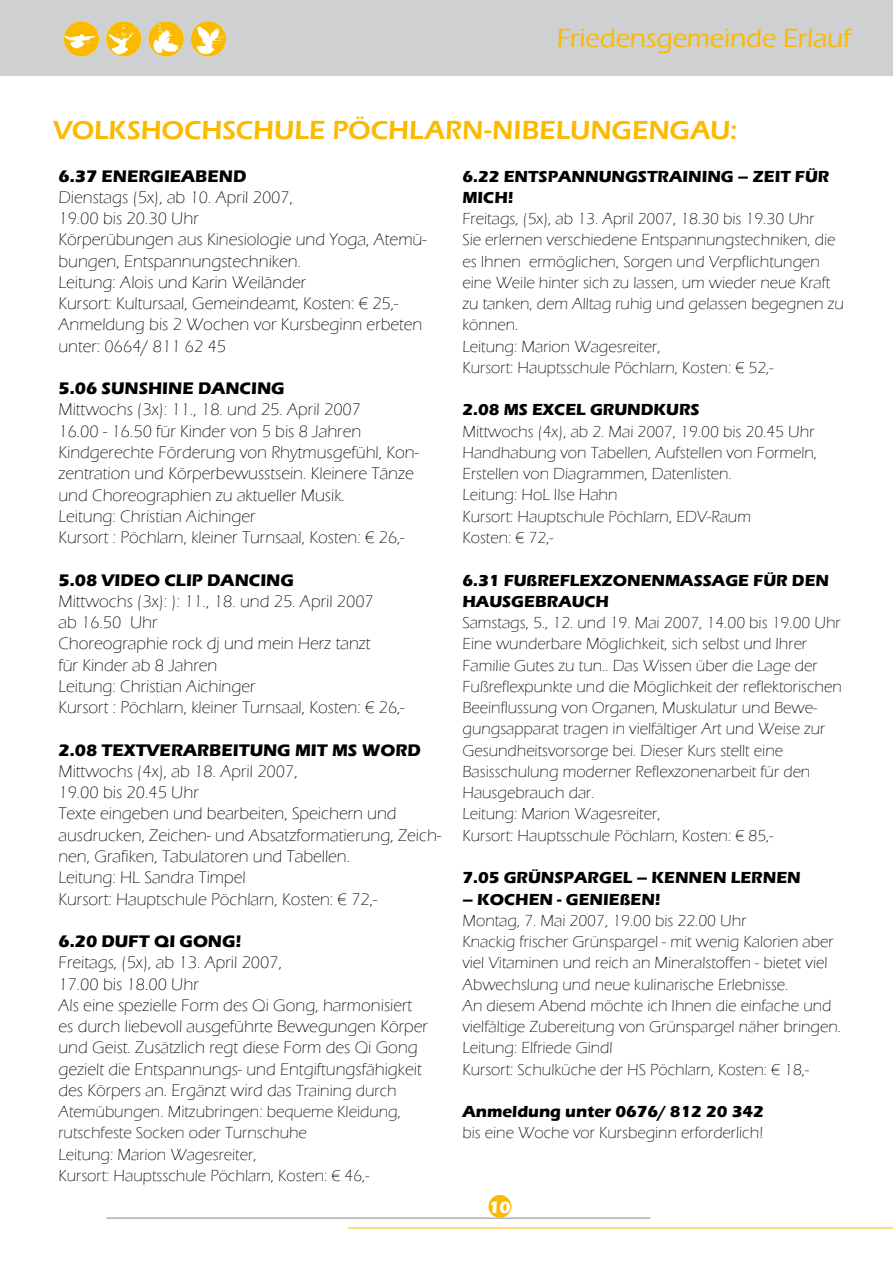
<style>
.page{position:relative;width:893px;height:1263px;background:#fff}
.page>*{position:absolute;margin:0;border:0;box-sizing:border-box;transform-origin:0 0}
.t1{font:600 27px "Eras ITC";color:#faba00}
.t2{font:500 27px "Eras ITC";letter-spacing:-.005em;color:#f9ba05}
.t3{font:300 17.25px/21.3px "Eras ITC";color:#000}
.t4{font:700 17.25px "Eras ITC";color:#000}
.t5{font:700 17.25px "Eras ITC";color:#fff}
.t6{font:300 16.5px/21.3px "Eras ITC";color:#000}
.t7{font:700 16.5px/21.3px "Eras ITC";color:#000}
.s1{font-size:16.5px}
</style>
<div class="page">
<div style="left:0;top:0;width:893px;height:75px;background:#cfd0d1"></div>
<img style="left:64px;top:21px;width:35px;height:36px;border-radius:50%">
<img style="left:106px;top:21px;width:35px;height:36px;border-radius:50%">
<img style="left:148px;top:21px;width:36px;height:36px;border-radius:50%">
<img style="left:191px;top:21px;width:35px;height:36px;border-radius:50%">
<div style="left:488px;top:1195px;width:23px;height:23px;background:#faba00;border-radius:50%"></div>
<hr style="left:348px;top:1227px;width:545px;height:1px;background:#faba00">
<hr style="left:106px;top:1217px;width:545px;height:2px;background:#b1b2b4">
<h1 class="t2" style="left:557px;top:23px;width:296px">Friedensgemeinde Erlauf</h1>
<h1 class="t1" style="left:53px;top:115px;width:686px">VOLKSHOCHSCHULE PÖCHLARN-NIBELUNGENGAU:</h1>
<p class="t4" style="left:58px;top:166px;width:189px">6.37 ENERGIEABEND</p>
<p class="t3" style="left:58px;top:187px;width:369px">Dienstags (5x), ab 10. April 2007,<br>19.00 bis 20.30 Uhr<br>Körperübungen aus Kinesiologie und Yoga, Atemü&shy;bungen, Entspannungstechniken.<br>Leitung: Alois und Karin Weiländer<br>Kursort: Kultursaal, Gemeindeamt, Kosten: € 25,- Anmeldung bis 2 Wochen vor Kursbeginn erbeten unter: 0664/ 811 62 45</p>
<p class="t4" style="left:58px;top:378px;width:228px">5.06 SUNSHINE DANCING</p>
<p class="t3" style="left:58px;top:399px;width:362px">Mittwochs (3x): 11., 18. und 25. April 2007<br>16.00 - 16.50 für Kinder von 5 bis 8 Jahren Kindgerechte Förderung von Rhytmusgefühl, Kon&shy;zentration und Körperbewusstsein. Kleinere Tänze und Choreographien zu aktueller Musik.<br>Leitung: Christian Aichinger<br>Kursort : Pöchlarn, kleiner Turnsaal, Kosten: € 26,-</p>
<p class="t4" style="left:58px;top:570px;width:237px">5.08 VIDEO CLIP DANCING</p>
<p class="t3" style="left:58px;top:591px;width:348px">Mittwochs (3x): ): 11., 18. und 25. April 2007<br>ab 16.50 Uhr<br>Choreographie rock dj und mein Herz tanzt<br>für Kinder ab 8 Jahren<br>Leitung: Christian Aichinger<br>Kursort : Pöchlarn, kleiner Turnsaal, Kosten: € 26,-</p>
<p class="t4" style="left:58px;top:740px;width:364px">2.08 TEXTVERARBEITUNG MIT MS WORD</p>
<p class="t3" style="left:58px;top:761px;width:384px">Mittwochs (4x), ab 18. April 2007,<br>19.00 bis 20.45 Uhr<br>Texte eingeben und bearbeiten, Speichern und ausdrucken, Zeichen- und Absatzformatierung, Zeich&shy;nen, Grafiken, Tabulatoren und Tabellen.<br>Leitung: HL Sandra Timpel<br>Kursort: Hauptschule Pöchlarn, Kosten: € 72,-</p>
<p class="t4" style="left:58px;top:931px;width:185px">6.20 DUFT QI GONG!</p>
<p class="t3" style="left:58px;top:952px;width:371px">Freitags, (5x), ab 13. April 2007,<br>17.00 bis 18.00 Uhr<br>Als eine spezielle Form des Qi Gong, harmonisiert es durch liebevoll ausgeführte Bewegungen Körper und Geist. Zusätzlich regt diese Form des Qi Gong gezielt die Entspannungs- und Entgiftungsfähigkeit des Körpers an. Ergänzt wird das <span class="s1">Training durch</span></p>
<p class="t6" style="left:58px;top:1101px;width:344px">Atemübungen. Mitzubringen: bequeme Kleidung, rutschfeste Socken oder Turnschuhe<br>Leitung: Marion Wagesreiter,<br>Kursort: Hauptsschule Pöchlarn, Kosten: € 46,-</p>
<p class="t7" style="left:462px;top:165px;width:369px">6.22 ENTSPANNUNGSTRAINING – ZEIT FÜR<br>MICH!</p>
<p class="t6" style="left:462px;top:208px;width:383px">Freitags, (5x), ab 13. April 2007, 18.30 bis 19.30 Uhr<br>Sie erlernen verschiedene Entspannungstechniken, die es Ihnen ermöglichen, Sorgen und Verpflichtungen eine Weile hinter sich zu lassen, um wieder neue Kraft zu tanken, dem Alltag ruhig und gelassen begegnen zu können.<br>Leitung: Marion Wagesreiter,<br>Kursort: Hauptsschule Pöchlarn, Kosten: € 52,-</p>
<p class="t7" style="left:462px;top:399px;width:239px">2.08 MS EXCEL GRUNDKURS</p>
<p class="t6" style="left:462px;top:421px;width:356px">Mittwochs (4x), ab 2. Mai 2007, 19.00 bis 20.45 Uhr Handhabung von Tabellen, Aufstellen von Formeln, Erstellen von Diagrammen, Datenlisten.<br>Leitung: HoL Ilse Hahn<br>Kursort: Hauptschule Pöchlarn, EDV-Raum<br>Kosten: € 72,-</p>
<p class="t7" style="left:462px;top:569px;width:368px">6.31 FUßREFLEXZONENMASSAGE FÜR DEN<br>HAUSGEBRAUCH</p>
<p class="t6" style="left:462px;top:612px;width:381px">Samstags, 5., 12. und 19. Mai 2007, 14.00 bis 19.00 Uhr Eine wunderbare Möglichkeit, sich selbst und Ihrer Familie Gutes zu tun.. Das Wissen über die Lage der Fußreflexpunkte und die Möglichkeit der reflektorischen Beeinflussung von Organen, Muskulatur und Bewe&shy;gungsapparat tragen in vielfältiger Art und Weise zur Gesundheitsvorsorge bei. Dieser Kurs stellt eine Basisschulung moderner Reflexzonenarbeit für den Hausgebrauch dar.<br>Leitung: Marion Wagesreiter,<br>Kursort: Hauptsschule Pöchlarn, Kosten: € 85,-</p>
<p class="t7" style="left:462px;top:867px;width:340px">7.05 GRÜNSPARGEL – KENNEN LERNEN</p>
<p class="t7" style="left:462px;top:888px;width:200px">– KOCHEN - GENIEßEN!</p>
<p class="t6" style="left:462px;top:910px;width:380px">Montag, 7. Mai 2007, 19.00 bis 22.00 Uhr<br>Knackig frischer Grünspargel - mit wenig Kalorien aber viel Vitaminen und reich an Mineralstoffen - bietet viel Abwechslung und neue kulinarische Erlebnisse.<br>An diesem Abend möchte ich Ihnen die einfache und vielfältige Zubereitung von Grünspargel näher bringen.<br>Leitung: Elfriede Gindl<br>Kursort: Schulküche der HS Pöchlarn, Kosten: € 18,-</p>
<p class="t7" style="left:462px;top:1101px;width:303px">Anmeldung unter 0676/ 812 20 342</p>
<p class="t6" style="left:462px;top:1122px;width:302px">bis eine Woche vor Kursbeginn erforderlich!</p>
<p class="t5" style="left:488px;top:1198px;width:24px">10</p>
</div>
